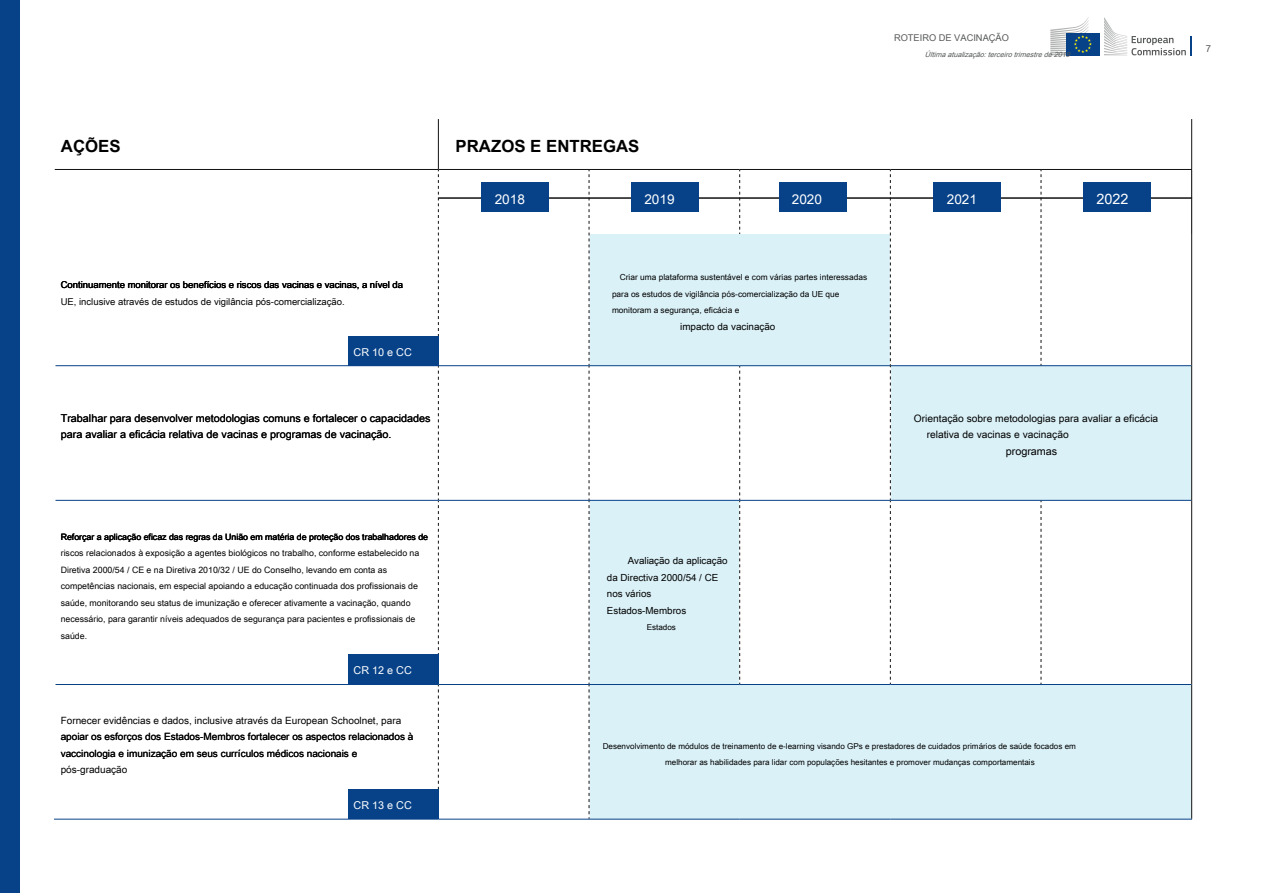
<style>
.page{position:relative;width:1263px;height:893px;background:#fff}
.page>*{position:absolute;margin:0;border:0;box-sizing:border-box;transform-origin:0 0}
.t1{font:700 16.8px "Arial Unicode MS";color:#000}
.t2{font:14.4px "Arial Unicode MS";color:#fff}
.t3{font:13.5px "Arial Unicode MS";color:#fff}
.t4{font:10.8px/16.5px "Arial Unicode MS";color:#000}
.t5{font:10.8px "Arial Unicode MS";color:#fff}
.t6{font:10.2px/16.5px "Arial Unicode MS";color:#000}
.t7{font:10.05px/16.5px "Arial Unicode MS";color:#000}
.t8{font:9.9px "Arial Unicode MS";color:#000}
.t9{font:9.75px/16.5px "Arial Unicode MS";color:#000}
.t10{font:9.6px "Arial Unicode MS";color:#565858}
.t11{font:9.45px/16.5px "Arial Unicode MS";color:#000}
.t12{font:9.3px "Arial Unicode MS";color:#565858}
.t13{font:8.85px/16.5px "Arial Unicode MS";color:#000}
.t14{font:8.4px/16.5px "Arial Unicode MS";color:#000}
.t15{font:8.1px/16.5px "Arial Unicode MS";color:#000}
.t16{font:italic 7.2px "Arial Unicode MS";color:#565858}
</style>
<div class="page">
<svg style="left:1104px;top:17px;width:88px;height:38px"></svg>
<div style="left:1066px;top:33px;width:34px;height:22px;background:#074289"></div>
<svg style="left:1050px;top:17px;width:42px;height:38px"></svg>
<div style="left:0;top:0;width:19px;height:893px;background:#074289"></div>
<svg style="left:590px;top:234px;width:601px;height:585px;fill:#daf1f7"></svg>
<hr style="left:1191px;top:119px;width:1px;height:50px;background:#121212">
<hr style="left:1191px;top:170px;width:1px;height:64px;background:#000">
<hr style="left:891px;top:365px;width:150px;height:1px;background:#074289">
<hr style="left:1041px;top:365px;width:150px;height:1px;background:#074289">
<hr style="left:890px;top:500px;width:151px;height:1px;background:#074289">
<hr style="left:1041px;top:500px;width:150px;height:1px;background:#074289">
<hr style="left:589px;top:365px;width:151px;height:1px;background:#074289">
<hr style="left:589px;top:500px;width:151px;height:1px;background:#074289">
<hr style="left:740px;top:365px;width:150px;height:1px;background:#074289">
<hr style="left:740px;top:500px;width:150px;height:1px;background:#074289">
<hr style="left:438px;top:365px;width:151px;height:1px;background:#074289">
<hr style="left:438px;top:500px;width:151px;height:1px;background:#074289">
<hr style="left:1191px;top:366px;width:1px;height:134px;background:#121212">
<hr style="left:55px;top:169px;width:383px;height:1px;background:#121212">
<hr style="left:438px;top:169px;width:151px;height:1px;background:#121212">
<hr style="left:589px;top:169px;width:151px;height:1px;background:#121212">
<hr style="left:740px;top:169px;width:150px;height:1px;background:#121212">
<svg style="left:739px;top:170px;width:1px;height:64px"></svg>
<hr style="left:890px;top:169px;width:151px;height:1px;background:#121212">
<hr style="left:1041px;top:169px;width:151px;height:1px;background:#121212">
<svg style="left:1041px;top:170px;width:1px;height:195px"></svg>
<hr style="left:1191px;top:234px;width:1px;height:132px;background:#121212">
<svg style="left:438px;top:170px;width:1px;height:649px"></svg>
<svg style="left:589px;top:170px;width:1px;height:649px"></svg>
<svg style="left:739px;top:366px;width:1px;height:318px"></svg>
<hr style="left:1191px;top:684px;width:1px;height:135px;background:#121212">
<svg style="left:890px;top:170px;width:1px;height:514px"></svg>
<svg style="left:1041px;top:501px;width:1px;height:183px"></svg>
<hr style="left:1191px;top:500px;width:1px;height:184px;background:#121212">
<hr style="left:438px;top:119px;width:1px;height:50px;background:#121212">
<hr style="left:54px;top:819px;width:384px;height:1px;background:#074289">
<hr style="left:438px;top:819px;width:151px;height:1px;background:#074289">
<hr style="left:589px;top:819px;width:151px;height:1px;background:#074289">
<hr style="left:740px;top:819px;width:150px;height:1px;background:#074289">
<hr style="left:890px;top:819px;width:151px;height:1px;background:#074289">
<hr style="left:1041px;top:819px;width:151px;height:1px;background:#074289">
<hr style="left:56px;top:684px;width:382px;height:1px;background:#074289">
<hr style="left:438px;top:684px;width:151px;height:1px;background:#074289">
<hr style="left:589px;top:684px;width:151px;height:1px;background:#074289">
<hr style="left:740px;top:684px;width:150px;height:1px;background:#074289">
<hr style="left:890px;top:684px;width:151px;height:1px;background:#074289">
<hr style="left:1041px;top:684px;width:150px;height:1px;background:#074289">
<hr style="left:56px;top:500px;width:382px;height:1px;background:#074289">
<hr style="left:56px;top:365px;width:382px;height:1px;background:#074289">
<div style="left:348px;top:336px;width:90px;height:30px;background:#074289"></div>
<div style="left:348px;top:654px;width:90px;height:30px;background:#074289"></div>
<div style="left:348px;top:789px;width:90px;height:30px;background:#074289"></div>
<hr style="left:438px;top:197px;width:754px;height:2px;background:#121212">
<div style="left:482px;top:182px;width:67px;height:30px;background:#074289"></div>
<div style="left:631px;top:182px;width:68px;height:30px;background:#074289"></div>
<div style="left:779px;top:182px;width:67px;height:30px;background:#074289"></div>
<div style="left:934px;top:182px;width:67px;height:30px;background:#074289"></div>
<div style="left:1083px;top:182px;width:68px;height:30px;background:#074289"></div>
<h1 class="t1" style="left:61px;top:134px;width:61px">AÇÕES</h1>
<h1 class="t1" style="left:456px;top:134px;width:185px">PRAZOS E ENTREGAS</h1>
<p class="t12" style="left:894px;top:31px;width:116px">ROTEIRO DE VACINAÇÃO</p>
<p class="t16" style="left:925px;top:50px;width:149px">Últimaatualização:terceirotrimestrede2019</p>
<h3 class="t3" style="left:495px;top:190px;width:32px">2018</h3>
<h3 class="t3" style="left:644px;top:190px;width:32px">2019</h3>
<h3 class="t3" style="left:792px;top:190px;width:32px">2020</h3>
<h3 class="t3" style="left:947px;top:190px;width:32px">2021</h3>
<h2 class="t2" style="left:1096px;top:189px;width:34px">2022</h2>
<p class="t11" style="left:61px;top:276px;width:344px">Continuamente monitorar os benefícios e riscos das vacinas e vacinas, a nível da<br>UE, inclusive através de estudos de vigilância pós-comercialização.</p>
<p class="t14" style="left:612px;top:269px;width:257px;text-indent:8px">Criar uma plataforma sustentável e com várias partes interessadas para os estudos de vigilância pós-comercialização da UE que monitoram a segurança, eficácia e</p>
<p class="t8" style="left:680px;top:319px;width:97px">impacto da vacinação</p>
<p class="t5" style="left:354px;top:344px;width:60px">CR 10 e CC</p>
<p class="t4" style="left:61px;top:409px;width:371px">Trabalhar para desenvolver metodologias comuns e fortalecer o capacidades para avaliar a eficácia relativa de vacinas e programas de vacinação.</p>
<p class="t6" style="left:927px;top:409px;width:233px;text-indent:-13px">Orientação sobre metodologias para avaliar a eficácia relativa de vacinas e vacinação</p>
<p class="t4" style="left:1006px;top:442px;width:53px">programas</p>
<p class="t13" style="left:61px;top:528px;width:369px">Reforçar a aplicação eficaz das regras da União em matéria de proteção dos trabalhadores de riscos relacionados à exposição a agentes biológicos no trabalho, conforme estabelecido na Diretiva 2000/54 / CE e na Diretiva 2010/32 / UE do Conselho, levando em conta as competências nacionais, em especial apoiando a educação continuada dos profissionais de saúde, monitorando seu status de imunização e oferecer ativamente a vacinação, quando necessário, para garantir níveis adequados de segurança para pacientes e profissionais de saúde.</p>
<p class="t5" style="left:354px;top:662px;width:60px">CR 12 e CC</p>
<p class="t7" style="left:61px;top:712px;width:354px">Fornecer evidências e dados, inclusive através da European Schoolnet, para apoiar os esforços dos Estados-Membros fortalecer os aspectos relacionados à vaccinologia e imunização em seus currículos médicos nacionais e pós-graduação</p>
<p class="t5" style="left:354px;top:797px;width:60px">CR 13 e CC</p>
<p class="t9" style="left:607px;top:552px;width:122px;text-indent:21px">Avaliação da aplicação da Directiva 2000/54 / CE nos vários<br>Estados-Membros</p>
<p class="t15" style="left:647px;top:619px;width:31px">Estados</p>
<p class="t15" style="left:665px;top:737px;width:412px;text-indent:-62px">Desenvolvimento de módulos de treinamento de e-learning visando GPs e prestadores de cuidados primários de saúde focados em melhorar as habilidades para lidar com populações hesitantes e promover mudanças comportamentais</p>
<p class="t10" style="left:1206px;top:42px;width:7px">7</p>
</div>
